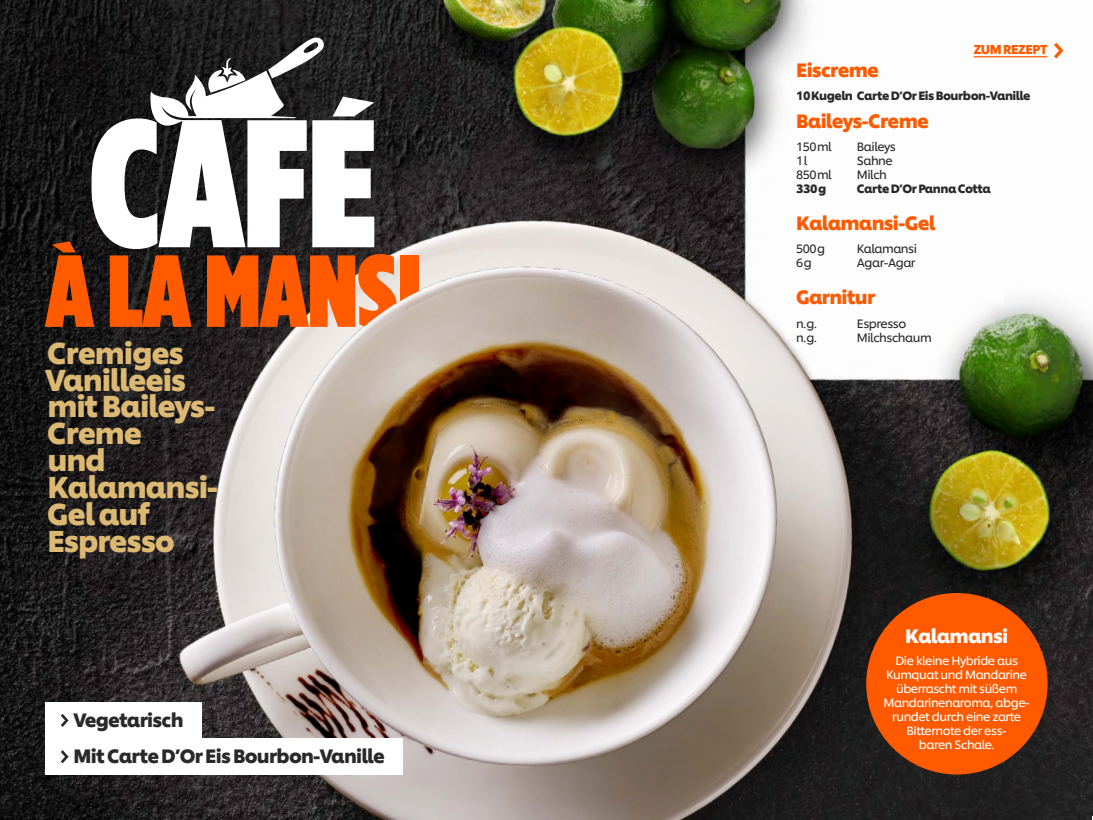
<style>
.page{position:relative;width:1093px;height:820px;background:#fff}
.page>*{position:absolute;margin:0;border:0;box-sizing:border-box;transform-origin:0 0}
.t1{font:900 181.24px "Gotham Condensed";color:#fff}
.t2{font:900 102px "Gotham Condensed";color:#ff5a00}
.t3{font:700 30px/26.8px "Unilever Shilling";letter-spacing:-.04em;color:#dcb973}
.t4{font:700 19.2px "Unilever Shilling";letter-spacing:-.04em;color:#ff5a00}
.t5{font:700 19.2px "Unilever Shilling";letter-spacing:-.04em;color:#292929}
.t6{font:700 19.2px "Unilever Shilling";letter-spacing:-.04em;color:#fff}
.t7{font:700 12.8px "Unilever Shilling";letter-spacing:-.04em;color:#ff5a00}
.t8{font:12px/14px "Unilever Shilling";letter-spacing:-.04em;color:#fff;text-align:center}
.t9{font:12px "Unilever Shilling";letter-spacing:-.04em;color:#292929}
.t10{font:700 12px "Unilever Shilling";letter-spacing:-.04em;color:#292929}
</style>
<div class="page">
<img style="left:0;top:0;width:1093px;height:819px">
<svg style="left:148px;top:35px;width:179px;height:93px"></svg>
<img style="left:154px;top:211px;width:720px;height:608px">
<div style="left:46px;top:738px;width:357px;height:36px;background:#fff"></div>
<svg style="left:60px;top:750px;width:9px;height:14px"></svg>
<div style="left:46px;top:701px;width:156px;height:37px;background:#fff"></div>
<svg style="left:60px;top:714px;width:9px;height:13px"></svg>
<div style="left:866px;top:592px;width:181px;height:182px;background:#ff5a00;border-radius:50%"></div>
<hr style="left:974px;top:56px;width:73px;height:1px;background:#ff5a00">
<svg style="left:1050px;top:39px;width:15px;height:23px"></svg>
<h1 class="t1" style="left:89px;top:74px;width:289px">CAFÉ</h1>
<h2 class="t2" style="left:46px;top:229px;width:376px">À LA MANSI</h2>
<h3 class="t3" style="left:45px;top:336px;width:175px">Cremiges<br>Vanilleeis mit Baileys-<br>Creme<br>und<br>Kalamansi-<br>Gel auf<br>Espresso</h3>
<h3 class="t5" style="left:73px;top:704px;width:112px">Vegetarisch</h3>
<h3 class="t5" style="left:74px;top:740px;width:313px">Mit Carte D’Or Eis Bourbon-Vanille</h3>
<p class="t7" style="left:974px;top:40px;width:75px">ZUM REZEPT</p>
<h3 class="t4" style="left:796px;top:55px;width:84px">Eiscreme</h3>
<p class="t10" style="left:796px;top:86px;width:236px">10Kugeln Carte D’Or Eis Bourbon-Vanille</p>
<h3 class="t4" style="left:796px;top:106px;width:134px">Baileys-Creme</h3>
<p class="t9" style="left:796px;top:138px;width:37px">150ml</p>
<p class="t9" style="left:857px;top:138px;width:40px">Baileys</p>
<p class="t9" style="left:796px;top:152px;width:13px">1l</p>
<p class="t9" style="left:857px;top:152px;width:37px">Sahne</p>
<p class="t9" style="left:796px;top:166px;width:37px">850ml</p>
<p class="t9" style="left:857px;top:166px;width:32px">Milch</p>
<p class="t10" style="left:796px;top:179px;width:32px">330g</p>
<p class="t10" style="left:857px;top:179px;width:135px">Carte D’Or Panna Cotta</p>
<h3 class="t4" style="left:796px;top:208px;width:141px">Kalamansi-Gel</h3>
<p class="t9" style="left:796px;top:240px;width:30px">500g</p>
<p class="t9" style="left:857px;top:240px;width:62px">Kalamansi</p>
<p class="t9" style="left:796px;top:254px;width:17px">6g</p>
<p class="t9" style="left:857px;top:254px;width:60px">Agar-Agar</p>
<h3 class="t4" style="left:796px;top:282px;width:81px">Garnitur</h3>
<p class="t9" style="left:796px;top:314px;width:22px">n.g.</p>
<p class="t9" style="left:857px;top:314px;width:51px">Espresso</p>
<p class="t9" style="left:796px;top:328px;width:22px">n.g.</p>
<p class="t9" style="left:857px;top:328px;width:76px">Milchschaum</p>
<h3 class="t6" style="left:905px;top:620px;width:104px">Kalamansi</h3>
<p class="t8" style="left:883px;top:652px;width:148px">Die kleine Hybride aus<br>Kumquat und Mandarine überrascht mit süßem<br>Mandarinenaroma, abge&shy;rundet durch eine zarte<br>Bitternote der ess-<br>baren Schale.</p>
</div>
